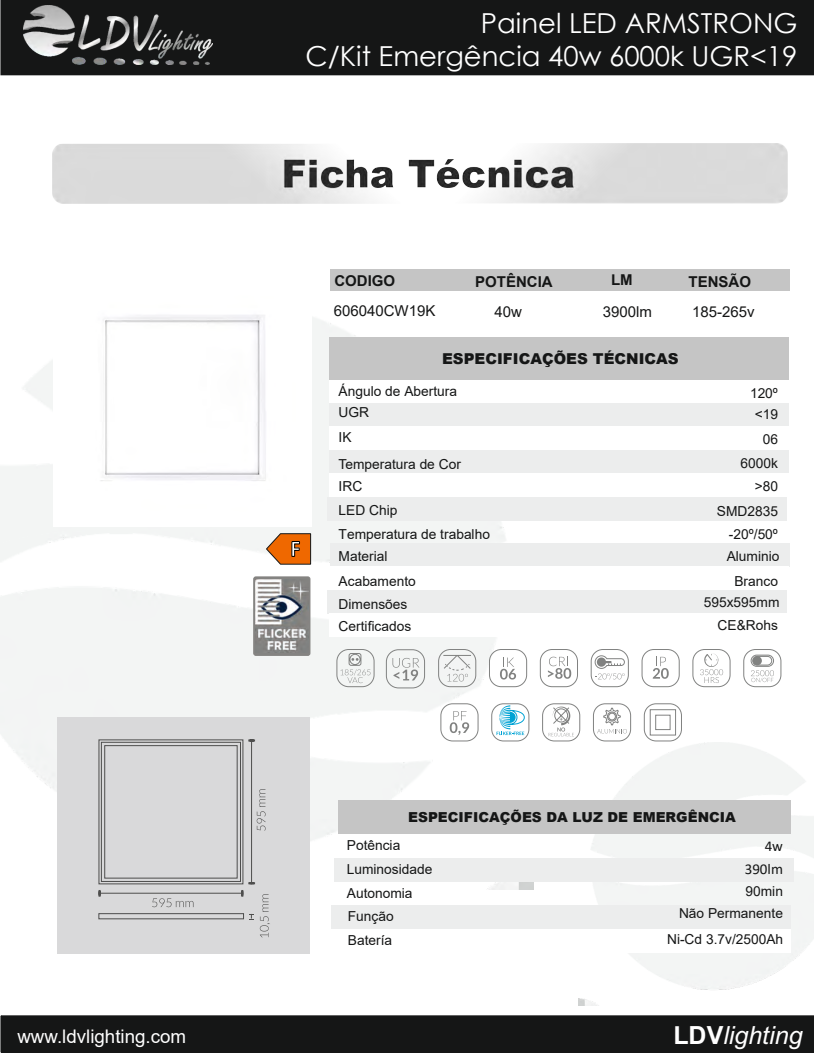
<style>
.page{position:relative;width:814px;height:1053px;background:#fff}
.page>*{position:absolute;margin:0;border:0;box-sizing:border-box;transform-origin:0 0}
.t1{font:27.5px/33px "Century Gothic";color:#fff;text-align:right}
.t2{font:italic 25px "Arial";color:#fff}
.t3{font:700 23.5px "Calibri";color:#fff;scale:.92 1}
.t4{font:18.75px "Arial";color:#fff}
.t5{font:15px "Arial";color:#151616}
.t6{font:700 15px "Arial";color:#151616}
.t7{font:900 15px "Arial";color:#151616}
.t8{font:15px "Calibri";color:#151616}
.t9{font:13.75px/22px "Arial";color:#151616}
.t10{font:900 13.75px "Arial";color:#151616}
.s1{font-weight:700;font-style:normal}
</style>
<div class="page">
<img style="left:1px;top:498px;width:505px;height:123px">
<svg style="left:1px;top:75px;width:813px;height:423px"></svg>
<div style="left:304px;top:119px;width:488px;height:60px;background:#fff;border:1px solid #d9d9da;border-radius:11px"></div>
<div style="left:52px;top:119px;width:516px;height:60px;background:#fff;border:1px solid #d9d9da;border-radius:11px"></div>
<div style="left:330px;top:269px;width:459px;height:22px;background:#c5c5c5"></div>
<div style="left:330px;top:337px;width:459px;height:42px;background:#c5c5c5"></div>
<div style="left:0;top:0;width:814px;height:75px;background:#151616"></div>
<img style="left:23px;top:5px;width:189px;height:60px">
<div style="left:1px;top:1015px;width:813px;height:37px;background:#151616"></div>
<img style="left:52px;top:143px;width:735px;height:61px">
<div style="left:329px;top:380px;width:459px;height:23px;background:#fff"></div>
<div style="left:330px;top:403px;width:459px;height:23px;background:#eceded"></div>
<div style="left:330px;top:449px;width:459px;height:23px;background:#eceded"></div>
<div style="left:328px;top:497px;width:459px;height:24px;background:#eceded"></div>
<div style="left:330px;top:543px;width:459px;height:24px;background:#eceded"></div>
<div style="left:330px;top:473px;width:459px;height:23px;background:#fff"></div>
<div style="left:330px;top:426px;width:459px;height:24px;background:#fff"></div>
<div style="left:329px;top:566px;width:459px;height:23px;background:#fff"></div>
<div style="left:328px;top:590px;width:459px;height:23px;background:#eceded"></div>
<div style="left:57px;top:717px;width:252px;height:237px;background:#d9d9da"></div>
<svg style="left:266px;top:533px;width:45px;height:31px"></svg>
<div style="left:329px;top:613px;width:459px;height:23px;background:#fff"></div>
<div style="left:99px;top:739px;width:144px;height:145px;border:1px solid #4e4e4d"></div>
<div style="left:101px;top:741px;width:140px;height:140px;border:1px solid #4e4e4d"></div>
<div style="left:104px;top:745px;width:134px;height:133px;border:1px solid #4e4e4d"></div>
<hr style="left:99px;top:892px;width:144px;height:1px;background:#4e4e4d">
<svg style="left:152px;top:898px;width:41px;height:9px"></svg>
<hr style="left:251px;top:739px;width:1px;height:145px;background:#4e4e4d">
<svg style="left:257px;top:789px;width:8px;height:41px"></svg>
<svg style="left:260px;top:894px;width:10px;height:43px"></svg>
<div style="left:99px;top:913px;width:145px;height:6px;border:1px solid #4e4e4d"></div>
<div style="left:253px;top:576px;width:57px;height:79px;background:#848381;border:1px solid #848381;border-radius:2px"></div>
<img style="left:255px;top:579px;width:53px;height:73px">
<svg style="left:548px;top:656px;width:23px;height:22px"></svg>
<div style="left:540px;top:649px;width:38px;height:38px;border:1px solid #818281;border-radius:12px"></div>
<svg style="left:591px;top:649px;width:38px;height:38px"></svg>
<svg style="left:500px;top:657px;width:16px;height:22px"></svg>
<div style="left:489px;top:649px;width:38px;height:38px;border:1px solid #818281;border-radius:12px"></div>
<svg style="left:653px;top:656px;width:16px;height:22px"></svg>
<div style="left:642px;top:649px;width:37px;height:38px;border:1px solid #818281;border-radius:12px"></div>
<svg style="left:336px;top:649px;width:38px;height:38px"></svg>
<svg style="left:438px;top:649px;width:38px;height:38px"></svg>
<div style="left:743px;top:649px;width:38px;height:38px;border:1px solid #818281;border-radius:12px"></div>
<svg style="left:750px;top:654px;width:24px;height:28px"></svg>
<div style="left:753px;top:656px;width:9px;height:9px;background:#818281;border-radius:50%"></div>
<svg style="left:548px;top:706px;width:26px;height:30px"></svg>
<div style="left:542px;top:703px;width:38px;height:38px;border:1px solid #818281;border-radius:12px"></div>
<div style="left:692px;top:649px;width:38px;height:38px;border:1px solid #818281;border-radius:12px"></div>
<svg style="left:700px;top:654px;width:23px;height:29px"></svg>
<svg style="left:450px;top:711px;width:19px;height:24px"></svg>
<div style="left:441px;top:703px;width:37px;height:38px;border:1px solid #818281;border-radius:12px"></div>
<svg style="left:593px;top:703px;width:38px;height:38px"></svg>
<svg style="left:491px;top:703px;width:38px;height:38px"></svg>
<svg style="left:644px;top:703px;width:38px;height:38px"></svg>
<div style="left:338px;top:799px;width:453px;height:34px;background:#c5c5c5"></div>
<div style="left:334px;top:858px;width:459px;height:24px;background:#eceded"></div>
<div style="left:331px;top:905px;width:460px;height:24px;background:#eceded"></div>
<img style="left:53px;top:268px;width:258px;height:259px">
<svg style="left:392px;top:658px;width:27px;height:22px"></svg>
<div style="left:386px;top:649px;width:39px;height:39px;border:1px solid #818281;border-radius:12px"></div>
<h1 class="t1" style="left:305px;top:6px;width:493px">Painel LED ARMSTRONG<br>C/Kit Emergência 40w 6000k UGR&lt;19</h1>
<p class="t6" style="left:334px;top:275px;width:62px">CODIGO</p>
<p class="t6" style="left:475px;top:271px;width:79px">POTÊNCIA</p>
<p class="t6" style="left:611px;top:274px;width:23px">LM</p>
<p class="t6" style="left:688px;top:271px;width:64px">TENSÃO</p>
<p class="t5" style="left:334px;top:300px;width:103px">606040CW19K</p>
<p class="t5" style="left:494px;top:301px;width:29px">40w</p>
<p class="t5" style="left:602px;top:301px;width:51px">3900lm</p>
<p class="t5" style="left:692px;top:301px;width:64px">185-265v</p>
<p class="t7" style="left:442px;top:347px;width:238px">ESPECIFICAÇÕES TÉCNICAS</p>
<p class="t9" style="left:339px;top:380px;width:120px">Ángulo de Abertura</p>
<p class="t9" style="left:750px;top:381px;width:29px">120º</p>
<p class="t9" style="left:339px;top:401px;width:32px">UGR</p>
<p class="t9" style="left:754px;top:403px;width:25px">&lt;19</p>
<h3 class="t3" style="left:290px;top:532px;width:12px">F</h3>
<p class="t9" style="left:339px;top:426px;width:14px">IK</p>
<p class="t9" style="left:762px;top:428px;width:17px">06</p>
<p class="t9" style="left:740px;top:452px;width:39px">6000k</p>
<p class="t9" style="left:339px;top:453px;width:124px">Temperatura de Cor<br>IRC</p>
<p class="t9" style="left:339px;top:523px;width:153px">Temperatura de trabalho</p>
<p class="t9" style="left:754px;top:475px;width:25px">&gt;80</p>
<p class="t9" style="left:729px;top:523px;width:51px">-20º/50º</p>
<p class="t9" style="left:339px;top:499px;width:60px">LED Chip</p>
<p class="t9" style="left:339px;top:544px;width:50px">Material</p>
<p class="t9" style="left:339px;top:592px;width:70px">Dimensões</p>
<p class="t9" style="left:717px;top:499px;width:63px">SMD2835</p>
<p class="t9" style="left:727px;top:545px;width:54px">Aluminio</p>
<p class="t9" style="left:339px;top:570px;width:79px">Acabamento</p>
<p class="t9" style="left:734px;top:570px;width:45px">Branco</p>
<p class="t9" style="left:704px;top:591px;width:77px">595x595mm</p>
<p class="t9" style="left:339px;top:614px;width:74px">Certificados</p>
<p class="t9" style="left:717px;top:614px;width:62px">CE&amp;Rohs</p>
<p class="t10" style="left:408px;top:807px;width:329px">ESPECIFICAÇÕES DA LUZ DE EMERGÊNCIA</p>
<p class="t9" style="left:347px;top:834px;width:55px">Potência</p>
<p class="t8" style="left:764px;top:835px;width:20px">4w</p>
<p class="t9" style="left:347px;top:858px;width:87px">Luminosidade</p>
<p class="t8" style="left:745px;top:858px;width:40px">390lm</p>
<p class="t9" style="left:347px;top:881px;width:67px;line-height:23.1px">Autonomia<br>Função</p>
<p class="t9" style="left:679px;top:880px;width:105px;text-align:right">90min<br>Não Permanente</p>
<p class="t9" style="left:348px;top:928px;width:46px">Batería</p>
<p class="t9" style="left:667px;top:928px;width:118px">Ni-Cd 3.7v/2500Ah</p>
<h3 class="t4" style="left:17px;top:1023px;width:170px">www.ldvlighting.com</h3>
<h2 class="t2" style="left:673px;top:1026px;width:131px"><span class="s1">LDV</span>lighting</h2>
</div>
